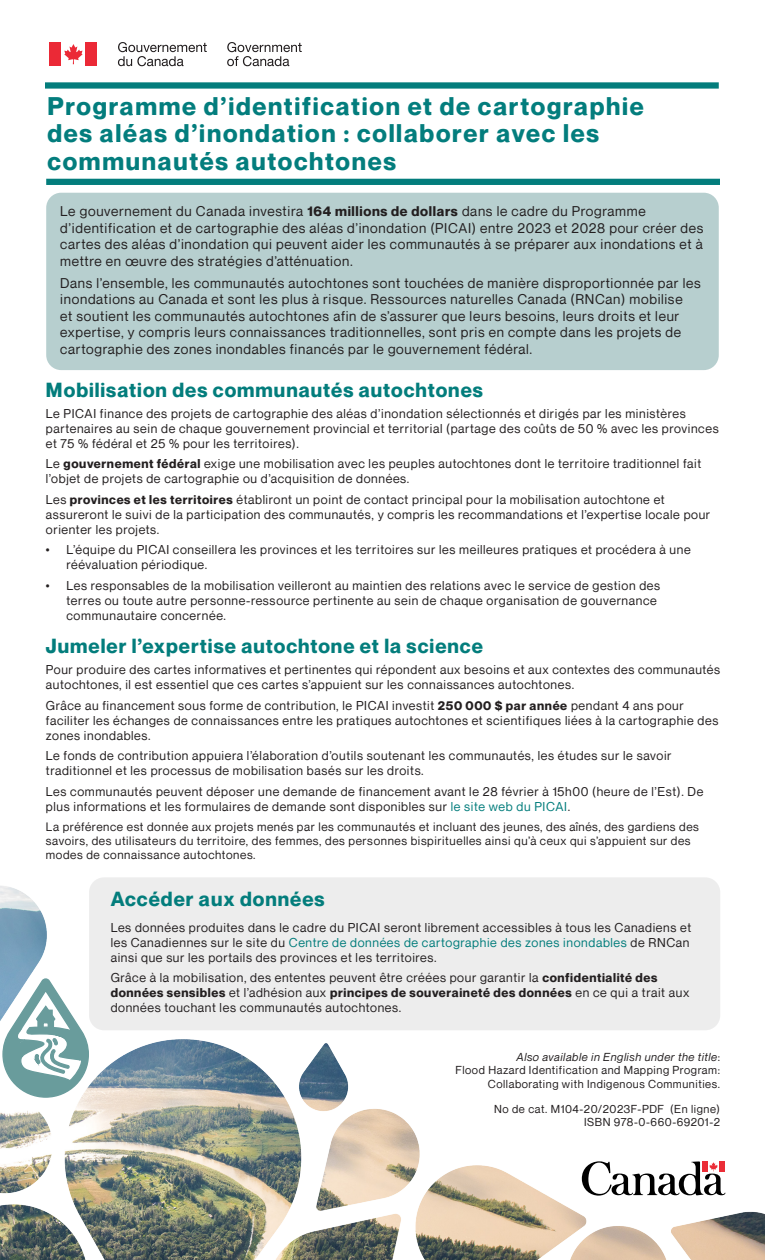
<style>
.page{position:relative;width:765px;height:1260px;background:#fff}
.page>*{position:absolute;margin:0;border:0;box-sizing:border-box;transform-origin:0 0}
.Title1{font:700 25px/27.5px "Neue Montreal";letter-spacing:.07em;color:#037d7d}
.title2{font:700 20px "Neue Montreal";letter-spacing:.05em;color:#037d7c}
.Intro{font:13.75px/16.5px "Neue Montreal";letter-spacing:.05em;color:#231f20}
.t1{font:12.5px/15px "Neue Montreal";letter-spacing:.05em;color:#231f20}
.t2{font:11.88px/14.2px "Neue Montreal";letter-spacing:.05em;color:#231f20}
.t3{font:11.25px/13.5px "Neue Montreal";letter-spacing:.05em;color:#231f20;text-align:right}
.s1{font-weight:700}
.s2{color:#037d7c}
.s3{font-style:italic}
</style>
<div class="page">
<img style="left:0;top:886px;width:765px;height:374px">
<svg style="left:0;top:978px;width:90px;height:129px"></svg>
<svg style="left:64px;top:44px;width:19px;height:20px"></svg>
<div style="left:49px;top:42px;width:12px;height:24px;background:#eb2936"></div>
<div style="left:85px;top:42px;width:12px;height:24px;background:#eb2936"></div>
<svg style="left:227px;top:42px;width:75px;height:24px"></svg>
<svg style="left:118px;top:42px;width:89px;height:24px"></svg>
<div style="left:46px;top:179px;width:674px;height:6px;background:#037d7c"></div>
<div style="left:45px;top:82px;width:674px;height:7px;background:#037d7c"></div>
<div style="left:46px;top:193px;width:673px;height:177px;background:#b7cfcf;border-radius:15px"></div>
<div style="left:89px;top:877px;width:631px;height:153px;background:#ededed;border-radius:15px"></div>
<svg style="left:582px;top:1161px;width:144px;height:35px"></svg>
<div style="left:703px;top:1161px;width:5px;height:11px;background:#eb2d37"></div>
<div style="left:719px;top:1161px;width:5px;height:11px;background:#eb2d37"></div>
<h1 class="Title1" style="left:47px;top:92px;width:598px">Programme d’identification et de cartographie des aléas d’inondation : collaborer avec les communautés autochtones</h1>
<p class="Intro" style="left:60px;top:203px;width:645px">Le gouvernement du Canada investira <span class="s1">164 millions de dollars</span> dans le cadre du Programme d’identification et de cartographie des aléas d’inondation (PICAI) entre 2023 et 2028 pour créer des cartes des aléas d’inondation qui peuvent aider les communautés à se préparer aux inondations et à mettre en œuvre des stratégies d’atténuation.</p>
<p class="Intro" style="left:60px;top:275px;width:642px">Dans l’ensemble, les communautés autochtones sont touchées de manière disproportionnée par les inondations au Canada et sont les plus à risque. Ressources naturelles Canada (RNCan) mobilise<br>et soutient les communautés autochtones afin de s’assurer que leurs besoins, leurs droits et leur expertise, y compris leurs connaissances traditionnelles, sont pris en compte dans les projets de cartographie des zones inondables financés par le gouvernement fédéral.</p>
<h2 class="title2" style="left:46px;top:377px;width:439px">Mobilisation des communautés autochtones</h2>
<p class="t1" style="left:46px;top:406px;width:674px">Le PICAI finance des projets de cartographie des aléas d’inondation sélectionnés et dirigés par les ministères partenaires au sein de chaque gouvernement provincial et territorial (partage des coûts de 50 % avec les provinces et 75 % fédéral et 25 % pour les territoires).</p>
<p class="t1" style="left:46px;top:456px;width:657px">Le <span class="s1">gouvernement fédéral</span> exige une mobilisation avec les peuples autochtones dont le territoire traditionnel fait l’objet de projets de cartographie ou d’acquisition de données.</p>
<p class="t1" style="left:46px;top:492px;width:666px">Les <span class="s1">provinces et les territoires</span> établiront un point de contact principal pour la mobilisation autochtone et assureront le suivi de la participation des communautés, y compris les recommandations et l’expertise locale pour orienter les projets.</p>
<p class="t1" style="left:67px;top:543px;width:626px;text-indent:-21px">• L’équipe du PICAI conseillera les provinces et les territoires sur les meilleures pratiques et procédera à une réévaluation périodique.</p>
<p class="t1" style="left:67px;top:578px;width:595px;text-indent:-21px">• Les responsables de la mobilisation veilleront au maintien des relations avec le service de gestion des terres ou toute autre personne-ressource pertinente au sein de chaque organisation de gouvernance communautaire concernée.</p>
<h2 class="title2" style="left:46px;top:634px;width:439px">Jumeler l’expertise autochtone et la science</h2>
<p class="t1" style="left:46px;top:662px;width:676px">Pour produire des cartes informatives et pertinentes qui répondent aux besoins et aux contextes des communautés autochtones, il est essentiel que ces cartes s’appuient sur les connaissances autochtones.</p>
<p class="t1" style="left:46px;top:698px;width:674px">Grâce au financement sous forme de contribution, le PICAI investit <span class="s1">250 000 $ par année</span> pendant 4 ans pour faciliter les échanges de connaissances entre les pratiques autochtones et scientifiques liées à la cartographie des zones inondables.</p>
<p class="t1" style="left:46px;top:748px;width:627px">Le fonds de contribution appuiera l’élaboration d’outils soutenant les communautés, les études sur le savoir traditionnel et les processus de mobilisation basés sur les droits.</p>
<p class="t1" style="left:46px;top:784px;width:659px">Les communautés peuvent déposer une demande de financement avant le 28 février à 15h00 (heure de l’Est). De plus informations et les formulaires de demande sont disponibles sur <span class="s2">le site web du PICAI</span>.</p>
<p class="t2" style="left:46px;top:820px;width:655px">La préférence est donnée aux projets menés par les communautés et incluant des jeunes, des aînés, des gardiens des savoirs, des utilisateurs du territoire, des femmes, des personnes bispirituelles ainsi qu’à ceux qui s’appuient sur des modes de connaissance autochtones.</p>
<h2 class="title2" style="left:111px;top:886px;width:215px">Accéder aux données</h2>
<p class="t1" style="left:111px;top:920px;width:582px">Les données produites dans le cadre du PICAI seront librement accessibles à tous les Canadiens et les Canadiennes sur le site du <span class="s2">Centre de données de cartographie des zones inondables</span> de RNCan ainsi que sur les portails des provinces et les territoires.</p>
<p class="t1" style="left:111px;top:971px;width:580px">Grâce à la mobilisation, des ententes peuvent être créées pour garantir la <span class="s1">confidentialité des données sensibles</span> et l’adhésion aux <span class="s1">principes de souveraineté des données</span> en ce qui a trait aux données touchant les communautés autochtones.</p>
<p class="t3" style="left:455px;top:1050px;width:266px"><span class="s3">Also available in English under the title</span>:<br>Flood Hazard Identification and Mapping Program:<br>Collaborating with Indigenous Communities.</p>
<p class="t3" style="left:494px;top:1102px;width:227px">No de cat. M104-20/2023F-PDF (En ligne)<br>ISBN 978-0-660-69201-2</p>
</div>
